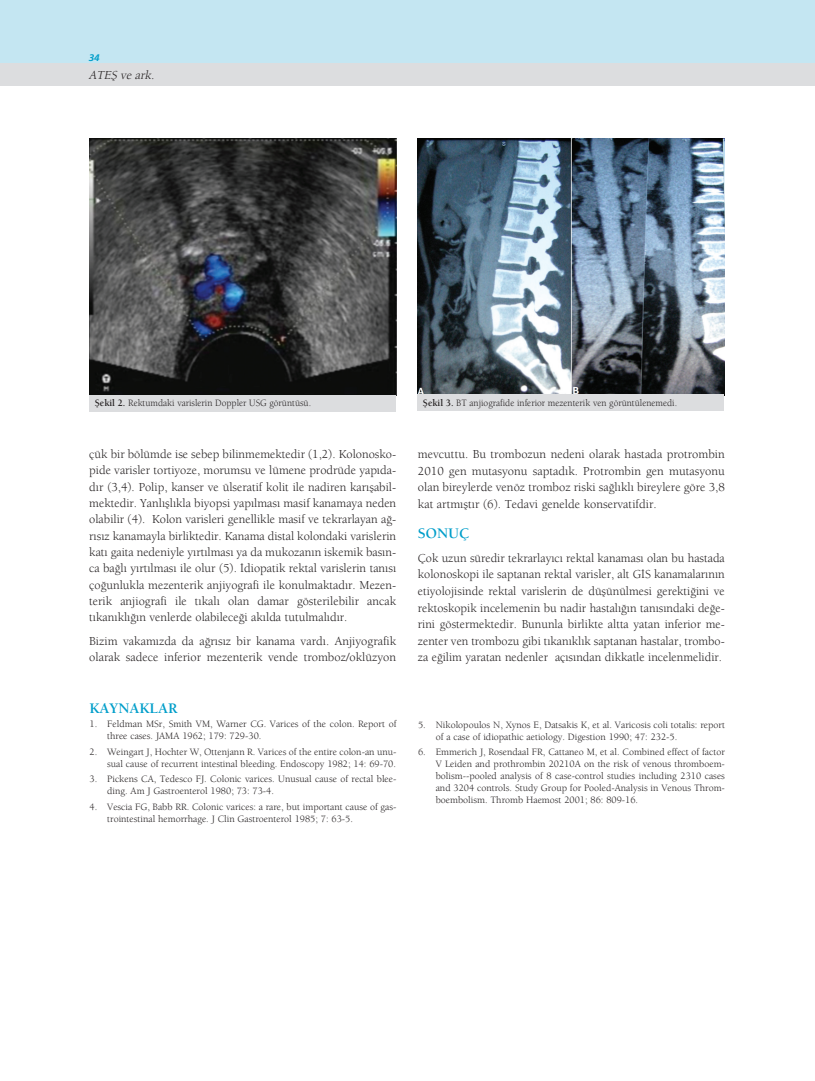
<style>
.page{position:relative;width:815px;height:1081px;background:#fff}
.page>*{position:absolute;margin:0;border:0;box-sizing:border-box;transform-origin:0 0}
.t1{font:700 15px "Berkeley";color:#009eca}
.t2{font:12.5px/16.4px "Berkeley";color:#231f20;text-align:justify}
.t3{font:italic 12.5px "Berkeley";color:#231f20}
.t4{font:10px/12px "Berkeley";color:#231f20}
.t5{font:10px "Berkeley";color:#231f20;scale:.95 1}
.t6{font:10px "Fruga Sans Bold Ita";color:#009eca}
.s1{font-weight:700}
</style>
<div class="page">
<div style="left:0;top:1px;width:814px;height:62px;background:#c4e6f2"></div>
<div style="left:0;top:63px;width:814px;height:22px;background:#dcdddf"></div>
<img style="left:89px;top:139px;width:307px;height:256px">
<div style="left:89px;top:395px;width:307px;height:16px;background:#dcdddf"></div>
<img style="left:418px;top:139px;width:306px;height:256px">
<div style="left:418px;top:395px;width:306px;height:16px;background:#dcdddf"></div>
<p class="t6" style="left:89px;top:54px;width:12px">34</p>
<p class="t3" style="left:89px;top:70px;width:69px">ATEfi ve ark.</p>
<p class="t5" style="left:95px;top:399px;width:229px"><span class="s1">fiekil 2.</span> Rektumdaki varislerin Doppler USG görüntüsü.</p>
<p class="t5" style="left:423px;top:399px;width:269px"><span class="s1">fiekil 3.</span> BT anjiografide inferior mezenterik ven görüntülenemedi.</p>
<p class="t2" style="left:89px;top:447px;width:308px">çük bir bölümde ise sebep bilinmemektedir (1,2). Kolonosko&shy;pide varisler tortiyoze, morumsu ve lümene prodrüde yap›da&shy;d›r (3,4). Polip, kanser ve ülseratif kolit ile nadiren kar›flabil&shy;mektedir. Yanl›fll›kla biyopsi yap›lmas› masif kanamaya neden olabilir (4). Kolon varisleri genellikle masif ve tekrarlayan a¤- r›s›z kanamayla birliktedir. Kanama distal kolondaki varislerin kat› gaita nedeniyle y›rt›lmas› ya da mukozan›n iskemik bas›n&shy;ca ba¤l› y›rt›lmas› ile olur (5). ‹diopatik rektal varislerin tan›s› ço¤unlukla mezenterik anjiyografi ile konulmaktad›r. Mezen&shy;terik anjiografi ile t›kal› olan damar gösterilebilir ancak t›kan›kl›¤›n venlerde olabilece¤i ak›lda tutulmal›d›r.</p>
<p class="t2" style="left:89px;top:633px;width:308px">Bizim vakam›zda da a¤r›s›z bir kanama vard›. Anjiyografik olarak sadece inferior mezenterik vende tromboz/oklüzyon</p>
<p class="t1" style="left:90px;top:702px;width:90px">KAYNAKLAR</p>
<p class="t4" style="left:107px;top:719px;width:291px;text-indent:-18px">1. Feldman MSr, Smith VM, Warner CG. Varices of the colon. Report of three cases. JAMA 1962; 179: 729-30.</p>
<p class="t4" style="left:90px;top:746px;width:308px;text-align:right">2. Weingart J, Hochter W, Ottenjann R. Varices of the entire colon-an unu&shy;sual cause of recurrent intestinal bleeding. Endoscopy 1982; 14: 69-70.</p>
<p class="t4" style="left:107px;top:774px;width:291px;text-indent:-18px">3. Pickens CA, Tedesco FJ. Colonic varices. Unusual cause of rectal blee&shy;ding. Am J Gastroenterol 1980; 73: 73-4.</p>
<p class="t4" style="left:107px;top:801px;width:291px;text-indent:-18px">4. Vescia FG, Babb RR. Colonic varices: a rare, but important cause of gas&shy;trointestinal hemorrhage. J Clin Gastroenterol 1985; 7: 63-5.</p>
<p class="t2" style="left:418px;top:447px;width:308px">mevcuttu. Bu trombozun nedeni olarak hastada protrombin 2010 gen mutasyonu saptad›k. Protrombin gen mutasyonu olan bireylerde venöz tromboz riski sa¤l›kl› bireylere göre 3,8 kat artm›flt›r (6). Tedavi genelde konservatifdir.</p>
<p class="t1" style="left:418px;top:527px;width:53px">SONUÇ</p>
<p class="t2" style="left:418px;top:551px;width:308px">Çok uzun süredir tekrarlay›c› rektal kanamas› olan bu hastada kolonoskopi ile saptanan rektal varisler, alt G‹S kanamalar›n›n etiyolojisinde rektal varislerin de düflünülmesi gerekti¤ini ve rektoskopik incelemenin bu nadir hastal›¤›n tan›s›ndaki de¤e&shy;rini göstermektedir. Bununla birlikte altta yatan inferior me&shy;zenter ven trombozu gibi t›kan›kl›k saptanan hastalar, trombo&shy;za e¤ilim yaratan nedenler aç›s›ndan dikkatle incelenmelidir.</p>
<p class="t4" style="left:436px;top:719px;width:291px;text-indent:-18px">5. Nikolopoulos N, Xynos E, Datsakis K, et al. Varicosis coli totalis: report of a case of idiopathic aetiology. Digestion 1990; 47: 232-5.</p>
<p class="t4" style="left:436px;top:746px;width:291px;text-align:justify;text-indent:-18px">6. Emmerich J, Rosendaal FR, Cattaneo M, et al. Combined effect of factor V Leiden and prothrombin 20210A on the risk of venous thromboem&shy;bolism--pooled analysis of 8 case-control studies including 2310 cases and 3204 controls. Study Group for Pooled-Analysis in Venous Throm&shy;boembolism. Thromb Haemost 2001; 86: 809-16.</p>
</div>
